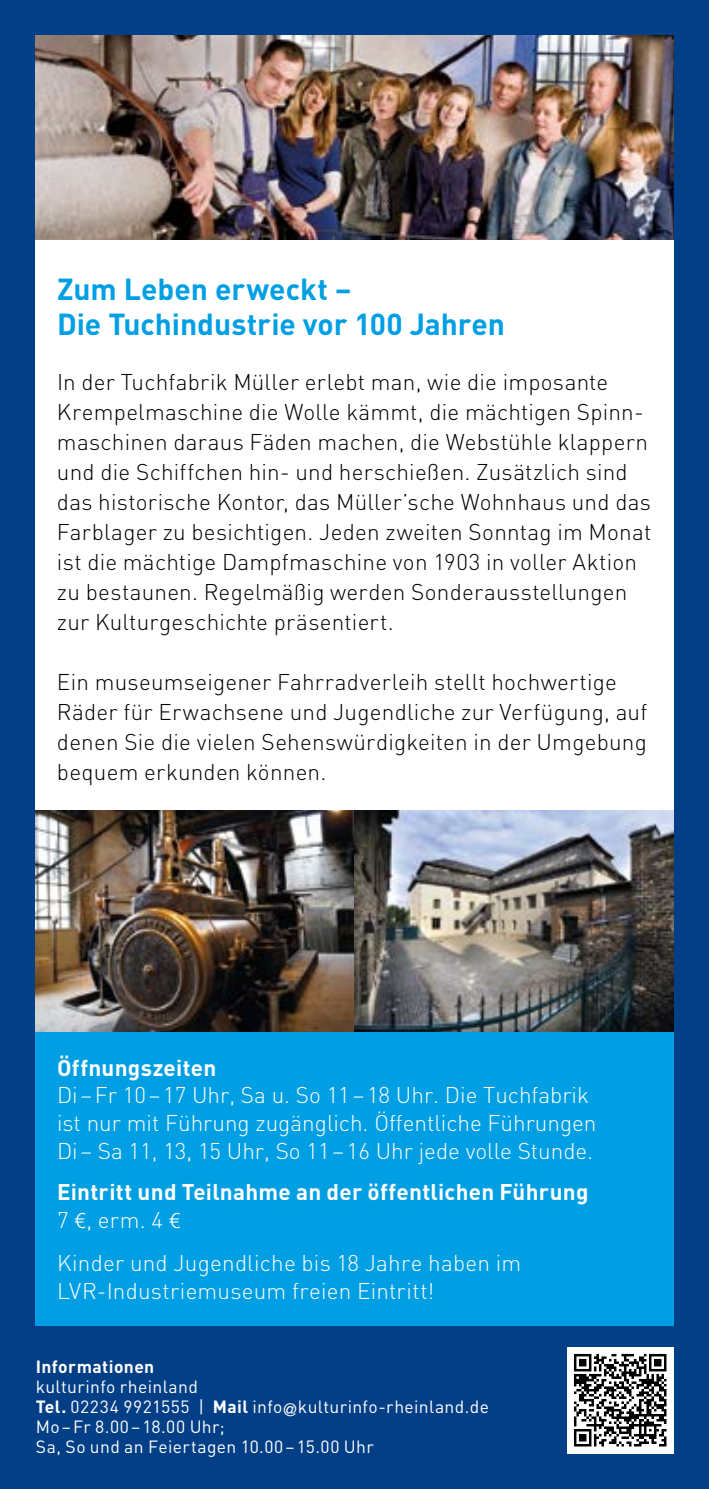
<style>
.page{position:relative;width:709px;height:1489px;background:#fff}
.page>*{position:absolute;margin:0;border:0;box-sizing:border-box;transform-origin:0 0}
.t1{font:700 30px/35px "DIN";color:#009fe3}
.t2{font:300 22.5px/30px "DIN";letter-spacing:.01em;color:#000}
.t3{font:300 22.5px/27.8px "DIN";color:#fff}
.t4{font:700 22.5px/27.5px "DIN";letter-spacing:.01em;color:#fff}
.t5{font:17.5px/20px "DIN";letter-spacing:.02em;color:#fff}
.t6{font:700 17.5px "DIN";letter-spacing:.02em;color:#fff}
.s1{font-weight:300}
.s2{font-family:"Frutiger Next LT";font-weight:300}
.s3{font-weight:700}
.s4{font-family:"Helvetica Neue"}
</style>
<div class="page">
<div style="left:0;top:0;width:709px;height:1488px;background:#033f86"></div>
<div style="left:36px;top:35px;width:638px;height:1290px;background:#fff"></div>
<div style="left:36px;top:1031px;width:638px;height:294px;background:#009fe3"></div>
<img style="left:36px;top:810px;width:319px;height:221px">
<img style="left:355px;top:810px;width:319px;height:221px">
<img style="left:36px;top:35px;width:638px;height:205px">
<div style="left:567px;top:1346px;width:107px;height:107px;background:#fff"></div>
<div style="left:571px;top:1351px;width:98px;height:97px;background:linear-gradient(to bottom,#fbfbfb,#fafafa)"></div>
<svg style="left:574px;top:1353px;width:92px;height:93px"></svg>
<h1 class="t1" style="left:57px;top:270px;width:449px">Zum Leben erweckt –<br>Die Tuchindustrie vor 100 Jahren</h1>
<p class="t2" style="left:57px;top:366px;width:596px">In der Tuchfabrik Müller erlebt man, wie die imposante Krempelmaschine die Wolle kämmt, die mächtigen Spinn&shy;maschinen daraus Fäden machen, die Webstühle klappern und die Schiffchen hin- und herschießen. Zusätzlich sind das historische Kontor, das Müller’sche Wohnhaus und das Farblager zu besichtigen. Jeden zweiten Sonntag im Monat ist die mächtige Dampfmaschine von 1903 in voller Aktion zu bestaunen. Regelmäßig werden Sonderausstellungen zur Kulturgeschichte präsentiert.</p>
<p class="t2" style="left:57px;top:666px;width:592px">Ein museumseigener Fahrradverleih stellt hochwertige Räder für Erwachsene und Jugendliche zur Verfügung, auf denen Sie die vielen Sehenswürdigkeiten in der Umgebung bequem erkunden können.</p>
<p class="t4" style="left:57px;top:1053px;width:161px">Öffnungszeiten</p>
<p class="t3" style="left:57px;top:1080px;width:541px">Di – Fr 10 – 17 Uhr, Sa u. So 11 – 18 Uhr. Die Tuchfabrik ist nur mit Führung zugänglich. Öffentliche Führungen<br>Di – Sa 11, 13, 15 Uhr, So 11 – 16 Uhr jede volle Stunde.</p>
<p class="t4" style="left:57px;top:1177px;width:533px">Eintritt und Teilnahme an der öffentlichen Führung<br><span class="s1">7</span> <span class="s2">€</span><span class="s1">, erm. 4</span> <span class="s2">€</span></p>
<p class="t3" style="left:57px;top:1248px;width:465px">Kinder und Jugendliche bis 18 Jahre haben im<br>LVR-Industriemuseum freien Eintritt!</p>
<p class="t6" style="left:36px;top:1355px;width:120px">Informationen</p>
<p class="t5" style="left:36px;top:1376px;width:455px">kulturinfo rheinland<br><span class="s3">Tel.</span> 02234 9921555 | <span class="s3">Mail</span> info<span class="s4">@</span>kulturinfo-rheinland.de Mo–Fr 8.00–18.00 Uhr;<br>Sa, So und an Feiertagen 10.00–15.00 Uhr</p>
</div>
